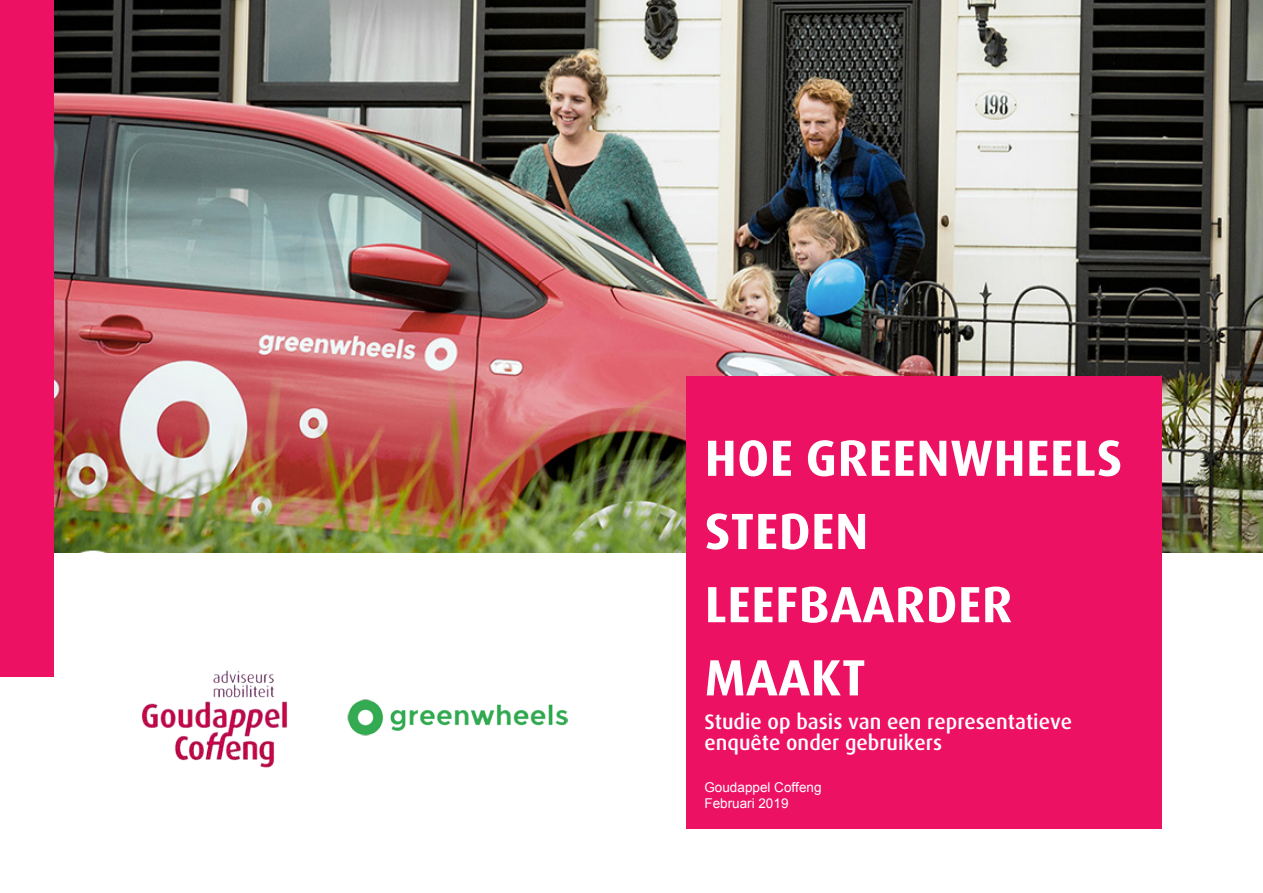
<style>
.page{position:relative;width:1263px;height:893px;background:#fff}
.page>*{position:absolute;margin:0;border:0;box-sizing:border-box;transform-origin:0 0}
.t1{font:700 51px/73.2px "Dax OT";letter-spacing:.01em;color:#fff}
.t2{font:500 21px/21px "Dax OT";color:#fff}
.t3{font:13.5px/16.2px "Arial";color:#fff}
</style>
<div class="page">
<img style="left:53px;top:0;width:1210px;height:552px">
<div style="left:0;top:0;width:53px;height:677px;background:#ed1164"></div>
<div style="left:687px;top:376px;width:475px;height:452px;background:#ed1164"></div>
<img style="left:347px;top:699px;width:221px;height:37px">
<img style="left:141px;top:670px;width:147px;height:98px">
<h1 class="t1" style="left:705px;top:422px;width:419px">HOE GREENWHEELS<br>STEDEN<br>LEEFBAARDER<br>MAAKT</h1>
<p class="t2" style="left:704px;top:711px;width:369px">Studie op basis van een representatieve enquête onder gebruikers</p>
<p class="t3" style="left:704px;top:780px;width:119px">Goudappel Coffeng<br>Februari 2019</p>
</div>
